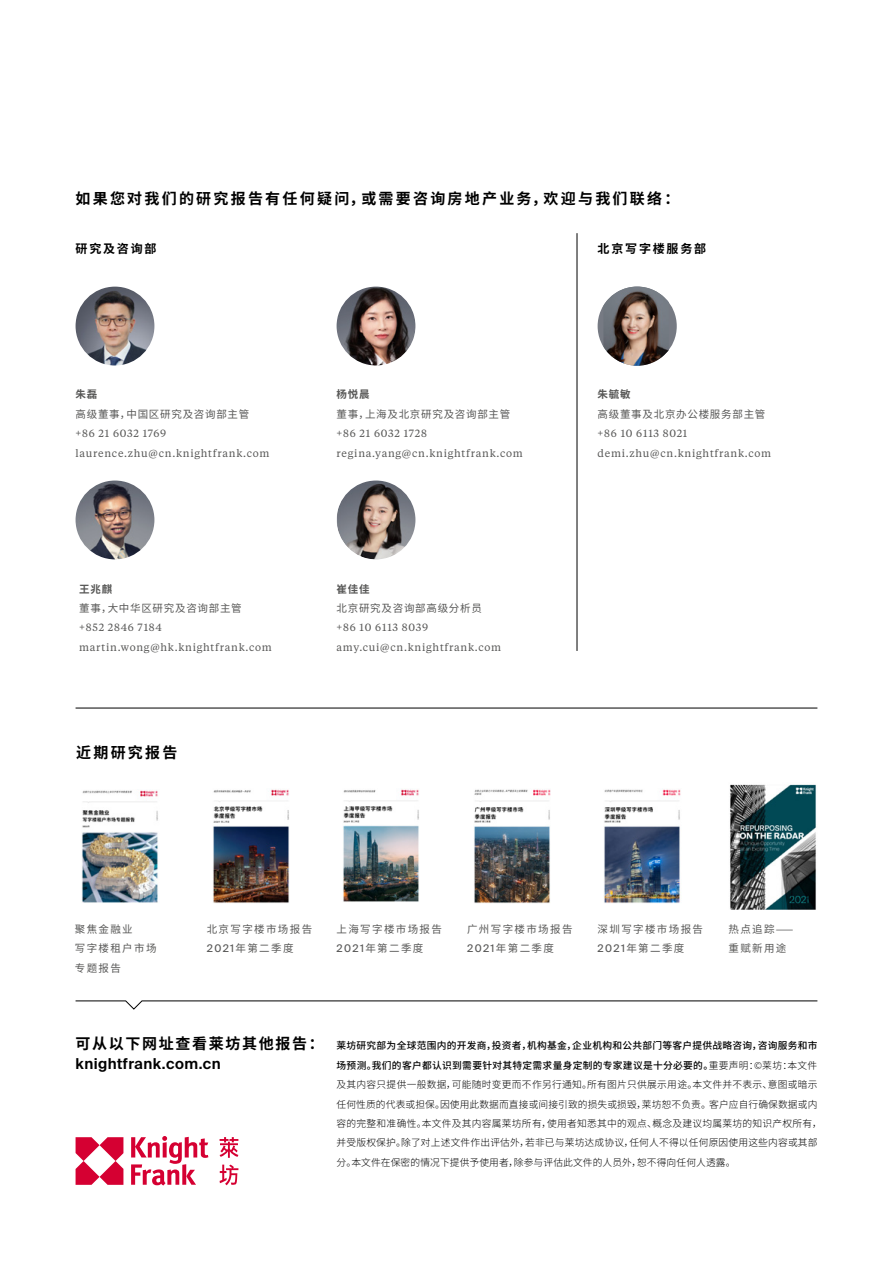
<style>
.page{position:relative;width:893px;height:1263px;background:#fff}
.page>*{position:absolute;margin:0;border:0;box-sizing:border-box;transform-origin:0 0}
.t1{font:700 15px "Noto Sans CJ Ksc";letter-spacing:.15em;color:#000}
.t2{font:600 15px "Suisse Intl";letter-spacing:.03em;color:#000}
.t3{font:700 15px "Noto Sans CJ Ksc";letter-spacing:.11em;color:#000}
.t4{font:700 12px "Noto Sans CJ Ksc";letter-spacing:.15em;color:#000}
.t5{font:10.5px/19.4px "Tiempos Text";letter-spacing:.07em;color:#575756}
.t6{font:10.5px/19.4px "Noto Sans CJ Ksc";letter-spacing:.13em;color:#575756}
.t7{font:10.5px "Noto Sans CJ Ksc";letter-spacing:.07em;color:#575756}
.t8{font:700 10.5px "Noto Sans CJ Ksc";letter-spacing:.07em;color:#575756}
.t9{font:300 9.75px/19.5px "Noto Sans CJ Ksc";letter-spacing:.015em;color:#000}
.s1{font-family:"Suisse Intl"}
.s2{font-weight:500}
</style>
<div class="page">
<svg style="left:76px;top:1137px;width:47px;height:48px"></svg>
<svg style="left:131px;top:1136px;width:77px;height:49px"></svg>
<svg style="left:220px;top:1137px;width:18px;height:21px"></svg>
<svg style="left:220px;top:1164px;width:18px;height:21px"></svg>
<svg style="left:75px;top:1000px;width:743px;height:10px"></svg>
<hr style="left:76px;top:708px;width:741px;height:1px;background:#000">
<hr style="left:577px;top:233px;width:1px;height:418px;background:#000">
<div style="left:598px;top:287px;width:79px;height:79px;background:#767a83;border-radius:50%"></div>
<img style="left:603px;top:287px;width:66px;height:79px">
<img style="left:76px;top:480px;width:78px;height:79px;border-radius:39px">
<img style="left:337px;top:480px;width:78px;height:79px;border-radius:39px">
<img style="left:337px;top:287px;width:78px;height:78px;border-radius:39px">
<img style="left:76px;top:287px;width:78px;height:78px;border-radius:39px">
<img style="left:81px;top:790px;width:77px;height:113px">
<img style="left:730px;top:784px;width:86px;height:125px">
<img style="left:213px;top:789px;width:76px;height:114px">
<img style="left:343px;top:789px;width:76px;height:113px">
<img style="left:474px;top:789px;width:77px;height:114px">
<img style="left:604px;top:789px;width:77px;height:115px">
<h1 class="t1" style="left:76px;top:190px;width:605px">如果您对我们的研究报告有任何疑问，或需要咨询房地产业务，欢迎与我们联络：</h1>
<p class="t4" style="left:76px;top:241px;width:83px">研究及咨询部</p>
<p class="t4" style="left:598px;top:241px;width:110px">北京写字楼服务部</p>
<p class="t8" style="left:76px;top:388px;width:23px">朱磊</p>
<p class="t7" style="left:76px;top:408px;width:175px">高级董事，中国区研究及咨询部主管</p>
<p class="t5" style="left:76px;top:423px;width:195px">+86 21 6032 1769 laurence.zhu@cn.knightfrank.com</p>
<p class="t8" style="left:79px;top:583px;width:34px">王兆麒</p>
<p class="t7" style="left:79px;top:602px;width:164px">董事，大中华区研究及咨询部主管</p>
<p class="t5" style="left:79px;top:617px;width:194px">+852 2846 7184 martin.wong@hk.knightfrank.com</p>
<h1 class="t1" style="left:76px;top:744px;width:103px">近期研究报告</h1>
<p class="t8" style="left:337px;top:389px;width:34px">杨悦晨</p>
<p class="t7" style="left:337px;top:408px;width:175px">董事，上海及北京研究及咨询部主管</p>
<p class="t5" style="left:337px;top:423px;width:188px">+86 21 6032 1728 regina.yang@cn.knightfrank.com</p>
<p class="t8" style="left:337px;top:583px;width:34px">崔佳佳</p>
<p class="t7" style="left:337px;top:602px;width:147px">北京研究及咨询部高级分析员</p>
<p class="t5" style="left:337px;top:618px;width:166px">+86 10 6113 8039 amy.cui@cn.knightfrank.com</p>
<p class="t8" style="left:598px;top:389px;width:34px">朱毓敏</p>
<p class="t7" style="left:598px;top:408px;width:169px">高级董事及北京办公楼服务部主管</p>
<p class="t5" style="left:598px;top:423px;width:175px">+86 10 6113 8021 demi.zhu@cn.knightfrank.com</p>
<p class="t6" style="left:75px;top:919px;width:83px">聚焦金融业<br>写字楼租户市场专题报告</p>
<p class="t6" style="left:207px;top:919px;width:107px">北京写字楼市场报告<br><span class="s1">2021</span>年第二季度</p>
<p class="t6" style="left:598px;top:919px;width:107px">深圳写字楼市场报告<br><span class="s1">2021</span>年第二季度</p>
<p class="t6" style="left:337px;top:919px;width:107px">上海写字楼市场报告<br><span class="s1">2021</span>年第二季度</p>
<p class="t6" style="left:467px;top:919px;width:107px">广州写字楼市场报告<br><span class="s1">2021</span>年第二季度</p>
<p class="t6" style="left:728px;top:919px;width:67px">热点追踪——重赋新用途</p>
<h1 class="t3" style="left:76px;top:1035px;width:250px">可从以下网址查看莱坊其他报告：</h1>
<h1 class="t2" style="left:76px;top:1055px;width:147px">knightfrank.com.cn</h1>
<p class="t9" style="left:337px;top:1036px;width:487px"><span class="s2">莱坊研究部为全球范围内的开发商，投资者，机构基金，企业机构和公共部门等客户提供战略咨询，咨询服务和市场预测。我们的客户都认识到需要针对其特定需求量身定制的专家建议是十分必要的。</span>重要声明：©莱坊：本文件及其内容只提供一般数据，可能随时变更而不作另行通知。所有图片只供展示用途。本文件并不表示、意图或暗示任何性质的代表或担保。因使用此数据而直接或间接引致的损失或损毁，莱坊恕不负责。客户应自行确保数据或内容的完整和准确性。本文件及其内容属莱坊所有，使用者知悉其中的观点、概念及建议均属莱坊的知识产权所有，并受版权保护。除了对上述文件作出评估外，若非已与莱坊达成协议，任何人不得以任何原因使用这些内容或其部分。本文件在保密的情况下提供予使用者，除参与评估此文件的人员外，恕不得向任何人透露。</p>
</div>
